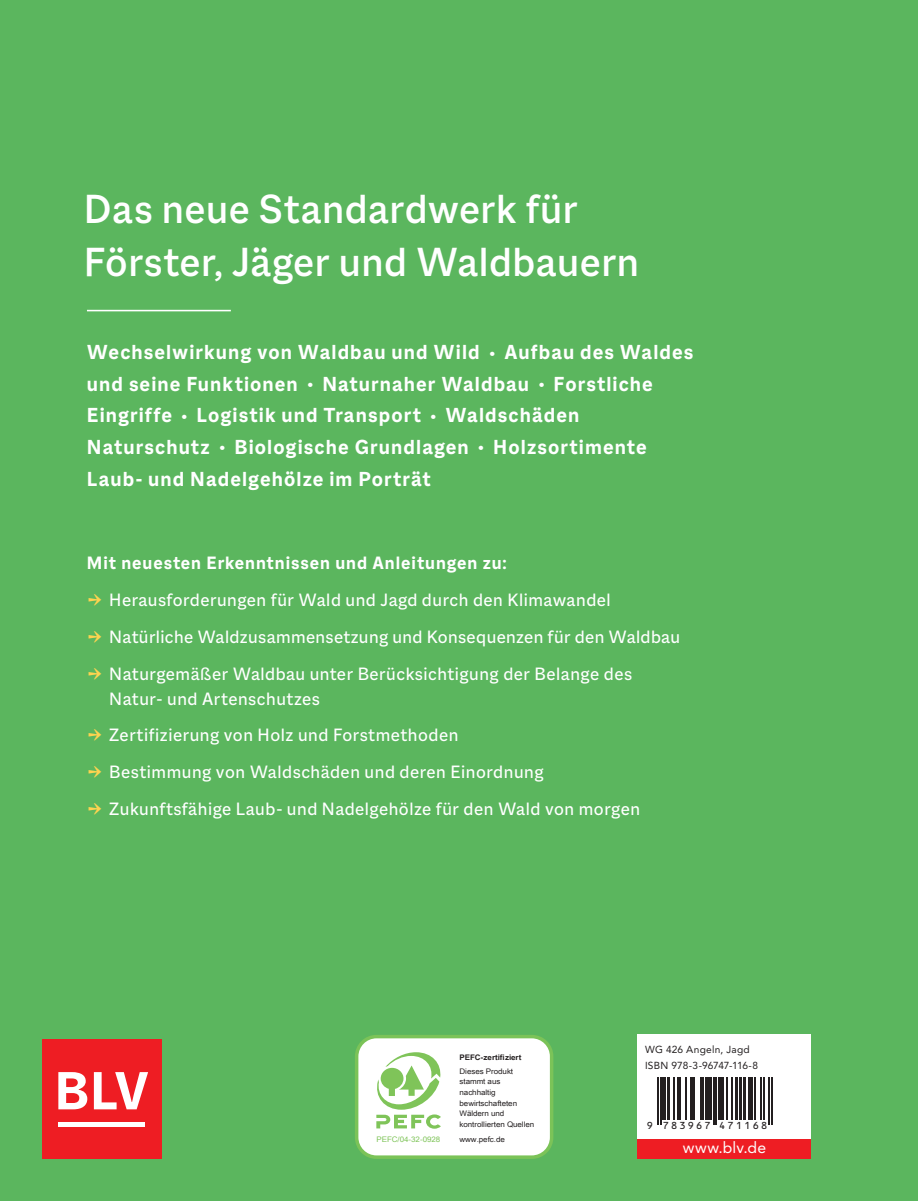
<style>
.page{position:relative;width:918px;height:1201px;background:#fff}
.page>*{position:absolute;margin:0;border:0;box-sizing:border-box;transform-origin:0 0}
.t1{font:700 57.75px "Macklin Sans";color:#fff}
.t2{font:500 43.75px/52.5px "Macklin Sans";letter-spacing:.01em;color:#fff}
.t3{font:700 21.88px/31.5px "Macklin Sans";letter-spacing:.05em;color:#fff}
.t4{font:19.25px/24.5px "Macklin Sans";letter-spacing:.03em;color:#fff}
.t5{font:700 19.25px "Macklin Sans";letter-spacing:.05em;color:#fff}
.t6{font:15.75px "Avenir LT Std";letter-spacing:.01em;color:#fff}
.t7{font:10.33px "OCRB";letter-spacing:.215em;color:#231f20}
.t8{font:10.15px "Avenir LT Std";letter-spacing:-.005em;color:#231f20}
.t9{font:10.15px "Avenir LT Std";letter-spacing:.015em;color:#231f20}
.t10{font:7.7px/10.7px "Arial Unicode MS";letter-spacing:-.005em;color:#231f20;scale:1.05 1}
.t11{font:700 7.7px "Arial Unicode MS";letter-spacing:-.005em;color:#231f20;scale:1.05 1}
.t12{font:7.7px "Arial Unicode MS";letter-spacing:-.005em;color:#7fc459;scale:1.05 1}
.s1{font-size:14px}
.s2{font-weight:700;color:#fed350}
</style>
<div class="page">
<div style="left:0;top:0;width:918px;height:1200px;background:#5bb65e"></div>
<hr style="left:87px;top:310px;width:144px;height:1px;background:#fff">
<div style="left:42px;top:1039px;width:119px;height:119px;background:#ee1d23"></div>
<div style="left:58px;top:1121px;width:87px;height:5px;background:#fff"></div>
<div style="left:357px;top:1036px;width:194px;height:121px;background:#fff;border-radius:20px"></div>
<div style="left:355px;top:1034px;width:198px;height:124px;border:4px solid #7bc358;border-radius:20px"></div>
<svg style="left:376px;top:1052px;width:65px;height:77px"></svg>
<div style="left:637px;top:1034px;width:174px;height:124px;background:#fff"></div>
<div style="left:637px;top:1138px;width:174px;height:20px;background:#ee1d23"></div>
<hr style="left:658px;top:1077px;width:1px;height:47px;background:#231f20">
<hr style="left:660px;top:1077px;width:1px;height:47px;background:#231f20">
<hr style="left:662px;top:1077px;width:4px;height:42px;background:#231f20">
<hr style="left:667px;top:1077px;width:3px;height:42px;background:#231f20">
<hr style="left:673px;top:1077px;width:2px;height:42px;background:#231f20">
<hr style="left:677px;top:1077px;width:1px;height:42px;background:#231f20">
<hr style="left:679px;top:1077px;width:2px;height:42px;background:#231f20">
<hr style="left:685px;top:1077px;width:2px;height:42px;background:#231f20">
<hr style="left:690px;top:1077px;width:1px;height:42px;background:#231f20">
<hr style="left:693px;top:1077px;width:2px;height:42px;background:#231f20">
<hr style="left:700px;top:1077px;width:1px;height:42px;background:#231f20">
<hr style="left:702px;top:1077px;width:1px;height:42px;background:#231f20">
<hr style="left:705px;top:1077px;width:3px;height:42px;background:#231f20">
<hr style="left:709px;top:1077px;width:3px;height:42px;background:#231f20">
<hr style="left:713px;top:1077px;width:1px;height:47px;background:#231f20">
<hr style="left:715px;top:1077px;width:2px;height:47px;background:#231f20">
<hr style="left:718px;top:1077px;width:1px;height:42px;background:#231f20">
<hr style="left:720px;top:1077px;width:4px;height:42px;background:#231f20">
<hr style="left:726px;top:1077px;width:1px;height:42px;background:#231f20">
<hr style="left:731px;top:1077px;width:1px;height:42px;background:#231f20">
<hr style="left:735px;top:1077px;width:2px;height:42px;background:#231f20">
<hr style="left:739px;top:1077px;width:3px;height:42px;background:#231f20">
<hr style="left:743px;top:1077px;width:2px;height:42px;background:#231f20">
<hr style="left:748px;top:1077px;width:2px;height:42px;background:#231f20">
<hr style="left:751px;top:1077px;width:2px;height:42px;background:#231f20">
<hr style="left:754px;top:1077px;width:1px;height:42px;background:#231f20">
<hr style="left:760px;top:1077px;width:1px;height:42px;background:#231f20">
<hr style="left:764px;top:1077px;width:1px;height:42px;background:#231f20">
<hr style="left:768px;top:1077px;width:2px;height:47px;background:#231f20">
<hr style="left:771px;top:1077px;width:1px;height:47px;background:#231f20">
<h2 class="t2" style="left:84px;top:183px;width:556px">Das neue Standardwerk für<br>Förster, Jäger und Waldbauern</h2>
<p class="t3" style="left:87px;top:336px;width:608px">Wechselwirkung von Waldbau und Wild <span class="s1">•</span> Aufbau des Waldes und seine Funktionen <span class="s1">•</span> Naturnaher Waldbau <span class="s1">•</span> Forstliche Eingriffe <span class="s1">•</span> Logistik und Transport <span class="s1">•</span> Waldschäden Naturschutz <span class="s1">•</span> Biologische Grundlagen <span class="s1">•</span> Holzsortimente Laub- und Nadelgehölze im Porträt</p>
<p class="t5" style="left:87px;top:552px;width:421px">Mit neuesten Erkenntnissen und Anleitungen zu:</p>
<p class="t4" style="left:87px;top:587px;width:525px"><span class="s2">→</span> Herausforderungen für Wald und Jagd durch den Klimawandel</p>
<p class="t4" style="left:87px;top:624px;width:594px"><span class="s2">→</span> Natürliche Waldzusammensetzung und Konsequenzen für den Waldbau</p>
<p class="t4" style="left:109px;top:661px;width:524px;text-indent:-22px"><span class="s2">→</span> Naturgemäßer Waldbau unter Berücksichtigung der Belange des<br>Natur- und Artenschutzes</p>
<p class="t4" style="left:87px;top:723px;width:373px"><span class="s2">→</span> Zertifizierung von Holz und Forstmethoden</p>
<p class="t4" style="left:87px;top:759px;width:458px"><span class="s2">→</span> Bestimmung von Waldschäden und deren Einordnung</p>
<p class="t4" style="left:87px;top:796px;width:554px"><span class="s2">→</span> Zukunftsfähige Laub- und Nadelgehölze für den Wald von morgen</p>
<h1 class="t1" style="left:54px;top:1057px;width:96px">BLV</h1>
<p class="t12" style="left:376px;top:1133px;width:62px">PEFC/04-32-0928</p>
<p class="t11" style="left:459px;top:1052px;width:60px">PEFC-zertifiziert</p>
<p class="t10" style="left:459px;top:1065px;width:73px">Dieses Produkt stammt aus nachhaltig bewirtschafteten<br>Wäldern und kontrollierten Quellen</p>
<p class="t10" style="left:459px;top:1133px;width:45px">www.pefc.de</p>
<p class="t9" style="left:645px;top:1043px;width:106px">WG 426 Angeln, Jagd</p>
<p class="t8" style="left:645px;top:1059px;width:115px">ISBN 978-3-96747-116-8</p>
<p class="t7" style="left:647px;top:1121px;width:122px">9 783967 471168</p>
<p class="t6" style="left:683px;top:1138px;width:85px">www.blv.de</p>
</div>
